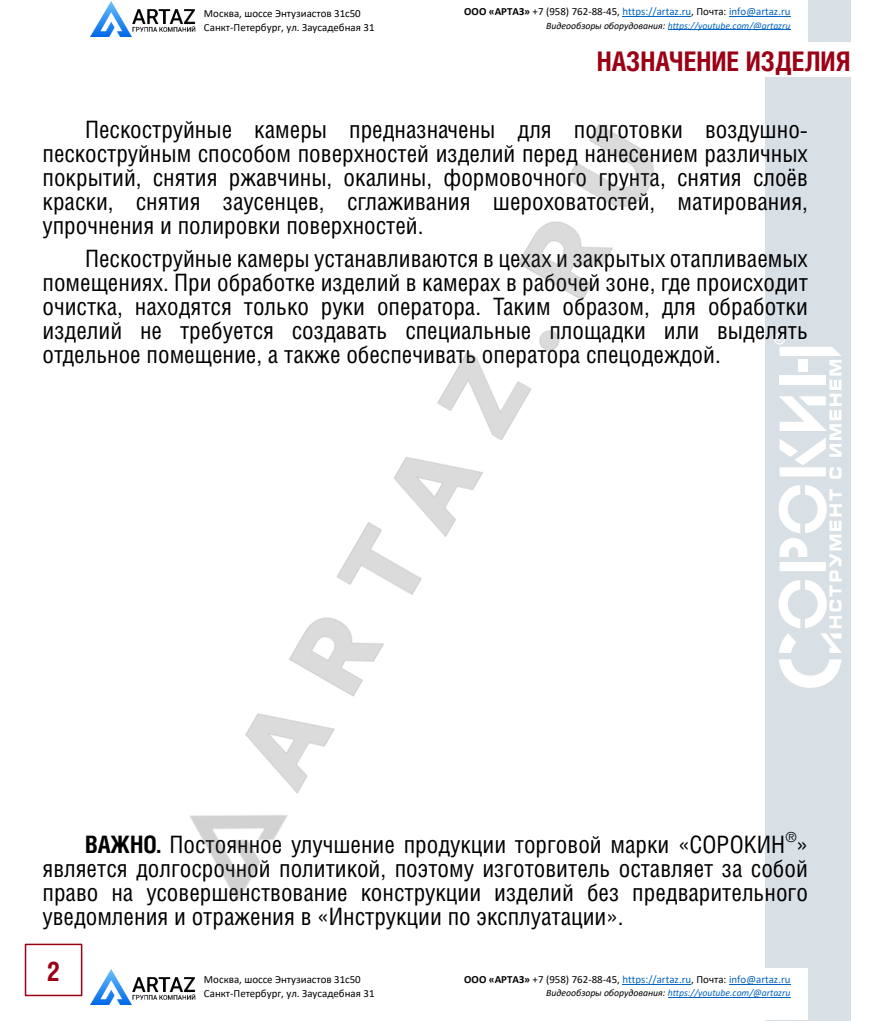
<style>
.page{position:relative;width:893px;height:1021px;background:#fff}
.page>*{position:absolute;margin:0;border:0;box-sizing:border-box;transform-origin:0 0}
.t1{font:700 27px "Helios Cond";color:#9c0015}
.t2{font:24px/24px "Helios Cond";color:#000;text-align:justify}
.t3{font:13.8px "Helios Cond";color:#000}
.t4{font:10.8px "Calibri";color:#0563c1}
.t5{font:10.8px/14.4px "Calibri";color:#000}
.t6{font:italic 9.6px "Calibri";letter-spacing:-.005em;color:#0563c1}
.s1{font-weight:700;color:#000}
.s2{color:#000}
.s3{font-weight:700}
</style>
<div class="page">
<div style="left:765px;top:0;width:85px;height:1020px;background:#d8e0e6"></div>
<svg style="left:779px;top:659px;width:62px;height:28px"></svg>
<svg style="left:779px;top:485px;width:63px;height:168px"></svg>
<svg style="left:774px;top:333px;width:68px;height:146px"></svg>
<div style="left:25px;top:943px;width:57px;height:53px;border:2px solid #9c0015"></div>
<div style="left:43px;top:43px;width:816px;height:34px;background:#fff"></div>
<div style="left:396px;top:967px;width:411px;height:52px;background:#fff"></div>
<hr style="left:622px;top:984px;width:69px;height:1px;background:#0563c1">
<hr style="left:729px;top:984px;width:62px;height:1px;background:#0563c1">
<hr style="left:668px;top:997px;width:123px;height:1px;background:#0563c1">
<img style="left:91px;top:969px;width:105px;height:35px">
<img style="left:189px;top:124px;width:465px;height:777px">
<div style="left:396px;top:0;width:411px;height:43px;background:#fff"></div>
<hr style="left:622px;top:16px;width:69px;height:1px;background:#0563c1">
<hr style="left:729px;top:16px;width:62px;height:1px;background:#0563c1">
<hr style="left:668px;top:30px;width:123px;height:1px;background:#0563c1">
<img style="left:91px;top:2px;width:105px;height:35px">
<p class="t5" style="left:204px;top:7px;width:172px">Москва, шоссе Энтузиастов 31с50<br>Санкт-Петербург, ул. Заусадебная 31</p>
<p class="t4" style="left:464px;top:7px;width:328px"><span class="s1">ООО «АРТАЗ»</span> <span class="s2">+7 (958) 762-88-45,</span> https://artaz.ru<span class="s2">, Почта:</span> info@artaz.ru</p>
<p class="t6" style="left:546px;top:21px;width:246px"><span class="s2">Видеообзоры оборудования:</span> https://youtube.com/@artazru</p>
<p class="t1" style="left:597px;top:45px;width:255px">НАЗНАЧЕНИЕ ИЗДЕЛИЯ</p>
<p class="t2" style="left:43px;top:117px;width:767px;text-indent:43px">Пескоструйные камеры предназначены для подготовки воздушно&shy;пескоструйным способом поверхностей изделий перед нанесением различных покрытий, снятия ржавчины, окалины, формовочного грунта, снятия слоёв краски, снятия заусенцев, сглаживания шероховатостей, матирования, упрочнения и полировки поверхностей.</p>
<p class="t2" style="left:43px;top:246px;width:767px;text-indent:43px">Пескоструйные камеры устанавливаются в цехах и закрытых отапливаемых помещениях. При обработке изделий в камерах в рабочей зоне, где происходит очистка, находятся только руки оператора. Таким образом, для обработки изделий не требуется создавать специальные площадки или выделять отдельное помещение, а также обеспечивать оператора спецодеждой.</p>
<p class="t2" style="left:85px;top:832px;width:702px"><span class="s3">ВАЖНО.</span> Постоянное улучшение продукции торговой марки «СОРОКИН</p>
<p class="t3" style="left:786px;top:829px;width:12px">®</p>
<p class="t2" style="left:43px;top:832px;width:767px;text-indent:754px">» является долгосрочной политикой, поэтому изготовитель оставляет за собой право на усовершенствование конструкции изделий без предварительного уведомления и отражения в «Инструкции по эксплуатации».</p>
<p class="t1" style="left:47px;top:955px;width:15px">2</p>
<p class="t5" style="left:204px;top:973px;width:172px">Москва, шоссе Энтузиастов 31с50<br>Санкт-Петербург, ул. Заусадебная 31</p>
<p class="t4" style="left:464px;top:974px;width:328px"><span class="s1">ООО «АРТАЗ»</span> <span class="s2">+7 (958) 762-88-45,</span> https://artaz.ru<span class="s2">, Почта:</span> info@artaz.ru</p>
<p class="t6" style="left:546px;top:988px;width:246px"><span class="s2">Видеообзоры оборудования:</span> https://youtube.com/@artazru</p>
</div>
